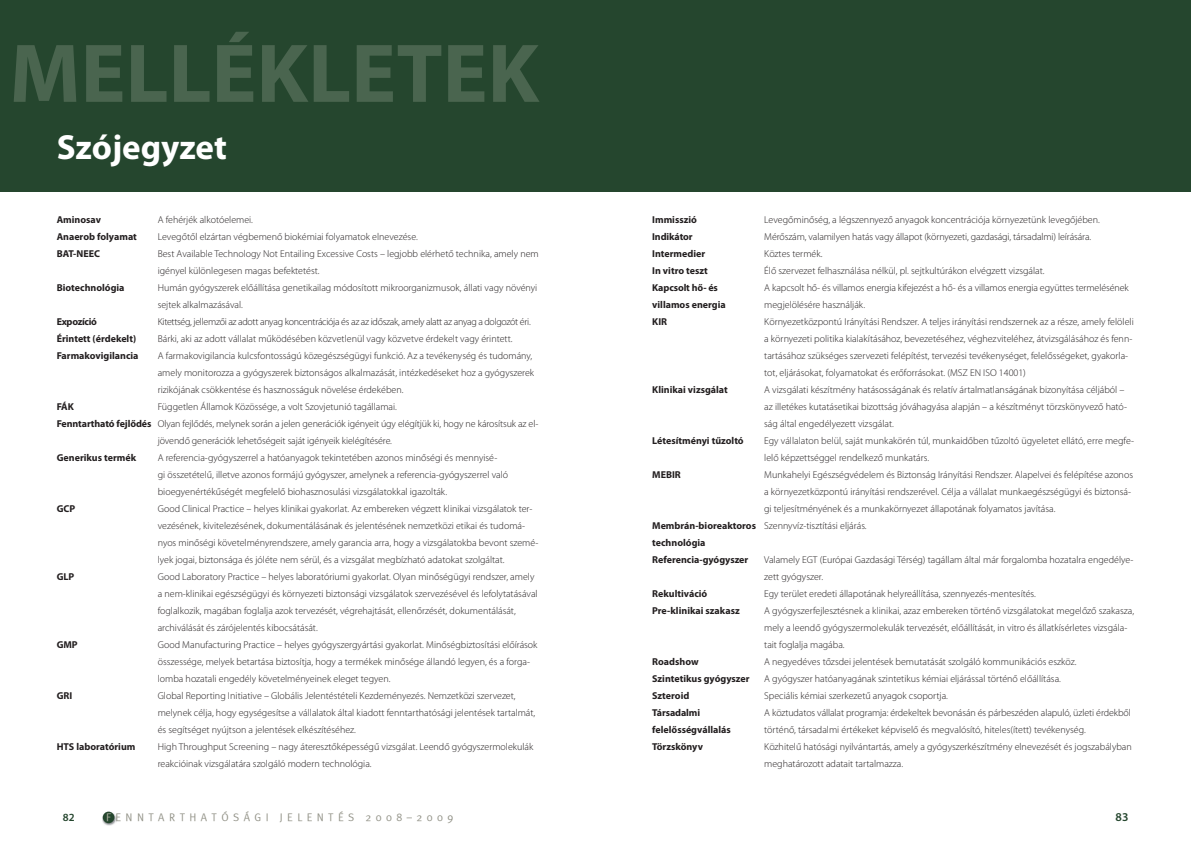
<style>
.page{position:relative;width:1191px;height:842px;background:#fff}
.page>*{position:absolute;margin:0;border:0;box-sizing:border-box;transform-origin:0 0}
.t1{font:700 84.1px "Myriad Pro";color:#4a654f}
.t2{font:700 35px "Myriad Pro";color:#fff}
.t3{font:600 12px "Myriad Pro";color:#25462e}
.t4{font:11px "Meta Plus Normal Roman";letter-spacing:.4em;color:#929287}
.t5{font:600 11px "Myriad Pro";color:#25462e}
.t6{font:300 10px/17px "Myriad Pro";color:#231f20}
.t7{font:700 10px "Myriad Pro";color:#231f20}
.t8{font:300 10px "Myriad Pro";letter-spacing:-.03em;color:#231f20}
.t9{font:700 10px "Myriad Pro";letter-spacing:-.03em;color:#231f20}
.s1{font-weight:700}
.s2{color:#b4b4a5}
</style>
<div class="page">
<img style="left:102px;top:811px;width:14px;height:14px">
<div style="left:103px;top:812px;width:11px;height:11px;background:#25462e;border-radius:50%"></div>
<div style="left:0;top:0;width:1191px;height:192px;background:#25462e"></div>
<h1 class="t1" style="left:9px;top:19px;width:531px">MELLÉKLETEK</h1>
<h2 class="t2" style="left:57px;top:125px;width:172px">Szójegyzet</h2>
<p class="t7" style="left:57px;top:213px;width:46px">Aminosav</p>
<p class="t6" style="left:158px;top:211px;width:97px">A fehérjék alkotóelemei.</p>
<p class="t7" style="left:57px;top:230px;width:82px">Anaerob folyamat</p>
<p class="t6" style="left:158px;top:228px;width:261px">Levegőtől elzártan végbemenő biokémiai folyamatok elnevezése.</p>
<p class="t7" style="left:57px;top:247px;width:45px">BAT-NEEC</p>
<p class="t6" style="left:158px;top:245px;width:382px">Best Available Technology Not Entailing Excessive Costs – legjobb elérhető technika, amely nem igényel különlegesen magas befektetést.</p>
<p class="t7" style="left:57px;top:281px;width:69px">Biotechnológia</p>
<p class="t6" style="left:158px;top:279px;width:381px">Humán gyógyszerek előállítása genetikailag módosított mikroorganizmusok, állati vagy növényi sejtek alkalmazásával.</p>
<p class="t9" style="left:57px;top:315px;width:42px">Expozíció</p>
<p class="t8" style="left:158px;top:316px;width:374px">Kitettség, jellemzői az adott anyag koncentrációja és az az időszak, amely alatt az anyag a dolgozót éri.</p>
<p class="t7" style="left:57px;top:332px;width:81px">Érintett (érdekelt)</p>
<p class="t6" style="left:158px;top:330px;width:356px">Bárki, aki az adott vállalat működésében közvetlenül vagy közvetve érdekelt vagy érintett.</p>
<p class="t7" style="left:57px;top:349px;width:83px">Farmakovigilancia</p>
<p class="t6" style="left:158px;top:347px;width:378px">A farmakovigilancia kulcsfontosságú közegészségügyi funkció. Az a tevékenység és tudomány, amely monitorozza a gyógyszerek biztonságos alkalmazását, intézkedéseket hoz a gyógyszerek rizikójának csökkentése és hasznosságuk növelése érdekében.</p>
<p class="t7" style="left:57px;top:400px;width:19px">FÁK</p>
<p class="t6" style="left:158px;top:398px;width:241px">Független Államok Közössége, a volt Szovjetunió tagállamai.</p>
<p class="t6" style="left:57px;top:415px;width:483px"><span class="s1">Fenntartható fejlődés</span> Olyan fejlődés, melynek során a jelen generációk igényeit úgy elégítjük ki, hogy ne károsítsuk az el-</p>
<p class="t6" style="left:158px;top:432px;width:236px">jövendő generációk lehetőségeit saját igényeik kielégítésére.</p>
<p class="t7" style="left:57px;top:451px;width:81px">Generikus termék</p>
<p class="t6" style="left:158px;top:449px;width:352px">A referencia-gyógyszerrel a hatóanyagok tekintetében azonos minőségi és mennyisé-<br>gi összetételű, illetve azonos formájú gyógyszer, amelynek a referencia-gyógyszerrel való bioegyenértékűségét megfelelő biohasznosulási vizsgálatokkal igazolták.</p>
<p class="t7" style="left:57px;top:502px;width:20px">GCP</p>
<p class="t6" style="left:158px;top:500px;width:382px">Good Clinical Practice – helyes klinikai gyakorlat. Az embereken végzett klinikai vizsgálatok ter&shy;vezésének, kivitelezésének, dokumentálásának és jelentésének nemzetközi etikai és tudomá&shy;nyos minőségi követelményrendszere, amely garancia arra, hogy a vizsgálatokba bevont szemé&shy;lyek jogai, biztonsága és jóléte nem sérül, és a vizsgálat megbízható adatokat szolgáltat.</p>
<p class="t7" style="left:57px;top:570px;width:19px">GLP</p>
<p class="t6" style="left:158px;top:568px;width:381px">Good Laboratory Practice – helyes laboratóriumi gyakorlat. Olyan minőségügyi rendszer, amely a nem-klinikai egészségügyi és környezeti biztonsági vizsgálatok szervezésével és lefolytatásával foglalkozik, magában foglalja azok tervezését, végrehajtását, ellenőrzését, dokumentálását, archiválását és zárójelentés kibocsátását.</p>
<p class="t7" style="left:57px;top:638px;width:23px">GMP</p>
<p class="t6" style="left:158px;top:636px;width:381px">Good Manufacturing Practice – helyes gyógyszergyártási gyakorlat. Minőségbiztosítási előírások összessége, melyek betartása biztosítja, hogy a termékek minősége állandó legyen, és a forga&shy;lomba hozatali engedély követelményeinek eleget tegyen.</p>
<p class="t7" style="left:57px;top:689px;width:17px">GRI</p>
<p class="t6" style="left:158px;top:687px;width:379px">Global Reporting Initiative – Globális Jelentéstételi Kezdeményezés. Nemzetközi szervezet, melynek célja, hogy egységesítse a vállalatok által kiadott fenntarthatósági jelentések tartalmát, és segítséget nyújtson a jelentések elkészítéséhez.</p>
<p class="t7" style="left:57px;top:740px;width:80px">HTS laboratórium</p>
<p class="t6" style="left:158px;top:738px;width:377px">High Throughput Screening – nagy áteresztőképességű vizsgálat. Leendő gyógyszermolekulák reakcióinak vizsgálatára szolgáló modern technológia.</p>
<p class="t7" style="left:652px;top:213px;width:46px">Immisszió</p>
<p class="t6" style="left:764px;top:211px;width:337px">Levegőminőség, a légszennyező anyagok koncentrációja környezetünk levegőjében.</p>
<p class="t7" style="left:652px;top:230px;width:42px">Indikátor</p>
<p class="t6" style="left:764px;top:228px;width:328px">Mérőszám, valamilyen hatás vagy állapot (környezeti, gazdasági, társadalmi) leírására.</p>
<p class="t7" style="left:652px;top:247px;width:55px">Intermedier</p>
<p class="t6" style="left:764px;top:245px;width:60px">Köztes termék.</p>
<p class="t7" style="left:652px;top:264px;width:57px">In vitro teszt</p>
<p class="t6" style="left:764px;top:262px;width:282px">Élő szervezet felhasználása nélkül, pl. sejtkultúrákon elvégzett vizsgálat.</p>
<p class="t7" style="left:652px;top:281px;width:67px">Kapcsolt hő- és</p>
<p class="t6" style="left:764px;top:279px;width:366px">A kapcsolt hő- és villamos energia kifejezést a hő- és a villamos energia együttes termelésének</p>
<p class="t7" style="left:652px;top:298px;width:75px">villamos energia</p>
<p class="t6" style="left:764px;top:296px;width:102px">megjelölésére használják.</p>
<p class="t7" style="left:652px;top:315px;width:16px">KIR</p>
<p class="t6" style="left:764px;top:313px;width:371px">Környezetközpontú Irányítási Rendszer. A teljes irányítási rendszernek az a része, amely felöleli a környezeti politika kialakításához, bevezetéséhez, véghezviteléhez, átvizsgálásához és fenn&shy;tartásához szükséges szervezeti felépítést, tervezési tevékenységet, felelősségeket, gyakorla&shy;tot, eljárásokat, folyamatokat és erőforrásokat. (MSZ EN ISO 14001)</p>
<p class="t7" style="left:652px;top:383px;width:77px">Klinikai vizsgálat</p>
<p class="t6" style="left:764px;top:381px;width:364px">A vizsgálati készítmény hatásosságának és relatív ártalmatlanságának bizonyítása céljából – az illetékes kutatásetikai bizottság jóváhagyása alapján – a készítményt törzskönyvező ható&shy;ság által engedélyezett vizsgálat.</p>
<p class="t7" style="left:652px;top:434px;width:93px">Létesítményi tűzoltó</p>
<p class="t6" style="left:764px;top:432px;width:371px">Egy vállalaton belül, saját munkakörén túl, munkaidőben tűzoltó ügyeletet ellátó, erre megfe&shy;lelő képzettséggel rendelkező munkatárs.</p>
<p class="t7" style="left:652px;top:468px;width:30px">MEBIR</p>
<p class="t6" style="left:764px;top:466px;width:370px">Munkahelyi Egészségvédelem és Biztonság Irányítási Rendszer. Alapelvei és felépítése azonos</p>
<p class="t6" style="left:764px;top:483px;width:368px">a környezetközpontú irányítási rendszerével. Célja a vállalat munkaegészségügyi és biztonsá-</p>
<p class="t6" style="left:764px;top:500px;width:293px">gi teljesítményének és a munkakörnyezet állapotának folyamatos javítása.</p>
<p class="t6" style="left:652px;top:517px;width:216px"><span class="s1">Membrán-bioreaktoros</span> Szennyvíz-tisztítási eljárás.</p>
<p class="t7" style="left:652px;top:536px;width:55px">technológia</p>
<p class="t7" style="left:652px;top:553px;width:98px">Referencia-gyógyszer</p>
<p class="t6" style="left:764px;top:551px;width:371px">Valamely EGT (Európai Gazdasági Térség) tagállam által már forgalomba hozatalra engedélye&shy;zett gyógyszer.</p>
<p class="t7" style="left:652px;top:587px;width:57px">Rekultiváció</p>
<p class="t6" style="left:764px;top:585px;width:273px">Egy terület eredeti állapotának helyreállítása, szennyezés-mentesítés.</p>
<p class="t7" style="left:652px;top:604px;width:89px">Pre-klinikai szakasz</p>
<p class="t6" style="left:764px;top:602px;width:371px">A gyógyszerfejlesztésnek a klinikai, azaz embereken történő vizsgálatokat megelőző szakasza, mely a leendő gyógyszermolekulák tervezését, előállítását, in vitro és állatkísérletes vizsgála&shy;tait foglalja magába.</p>
<p class="t7" style="left:652px;top:655px;width:48px">Roadshow</p>
<p class="t6" style="left:764px;top:653px;width:314px">A negyedéves tőzsdei jelentések bemutatását szolgáló kommunikációs eszköz.</p>
<p class="t7" style="left:652px;top:672px;width:99px">Szintetikus gyógyszer</p>
<p class="t6" style="left:764px;top:670px;width:298px">A gyógyszer hatóanyagának szintetikus kémiai eljárással történő előállítása.</p>
<p class="t7" style="left:652px;top:689px;width:39px">Szteroid</p>
<p class="t6" style="left:764px;top:687px;width:185px">Speciális kémiai szerkezetű anyagok csoportja.</p>
<p class="t7" style="left:652px;top:706px;width:49px">Társadalmi</p>
<p class="t6" style="left:764px;top:704px;width:368px">A köztudatos vállalat programja: érdekeltek bevonásán és párbeszéden alapuló, üzleti érdekből</p>
<p class="t7" style="left:652px;top:723px;width:80px">felelősségvállalás</p>
<p class="t6" style="left:764px;top:721px;width:323px">történő, társadalmi értékeket képviselő és megvalósító, hiteles(ített) tevékenység.</p>
<p class="t7" style="left:652px;top:740px;width:52px">Törzskönyv</p>
<p class="t6" style="left:764px;top:738px;width:369px">Közhitelű hatósági nyilvántartás, amely a gyógyszerkészítmény elnevezését és jogszabályban meghatározott adatait tartalmazza.</p>
<p class="t5" style="left:63px;top:810px;width:13px">82</p>
<p class="t4" style="left:106px;top:811px;width:348px"><span class="s2">F</span>ENNTARTHATÓSÁGI JELENTÉS 2008–2009</p>
<p class="t3" style="left:1115px;top:810px;width:14px">83</p>
</div>
